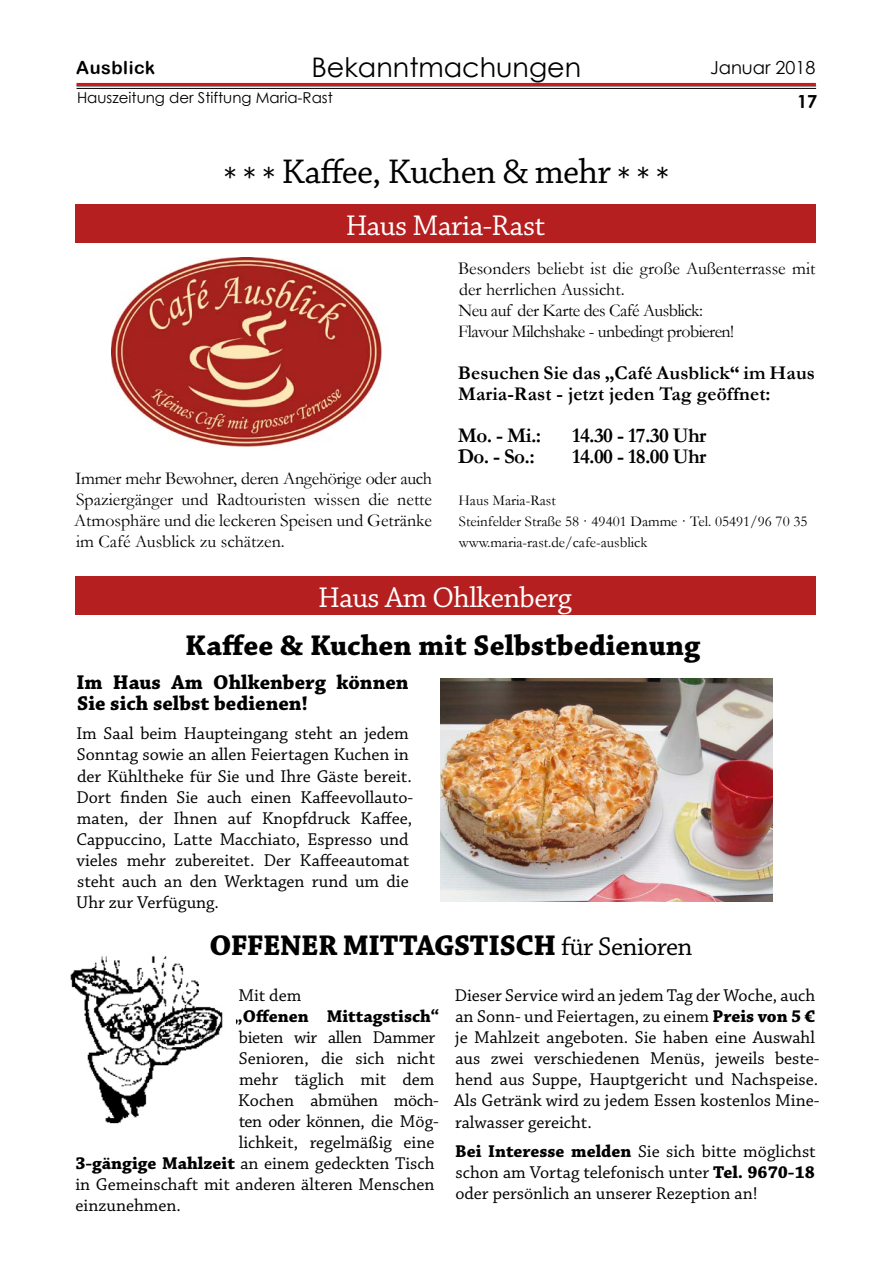
<style>
.page{position:relative;width:893px;height:1263px;background:#fff}
.page>*{position:absolute;margin:0;border:0;box-sizing:border-box;transform-origin:0 0}
.t1{font:700 39.6px "Times New Roman";color:#000}
.t2{font:36px "Chaparral Pro";letter-spacing:-.02em;color:#000}
.t3{font:700 30px "Chaparral Pro";color:#000}
.t4{font:30px "Chaparral Pro";letter-spacing:-.02em;color:#fff}
.t5{font:27px "Century Gothic";color:#000}
.t6{font:25.2px "Times New Roman";color:#000}
.t7{font:700 21px/21px "Chaparral Pro";color:#000}
.t8{font:700 21px "Garamond";letter-spacing:-.03em;color:#000}
.t9{font:700 19.5px/21px "Garamond";letter-spacing:.005em;color:#000}
.t10{font:18px/21px "Chaparral Pro";color:#000}
.t11{font:18px/21px "Garamond";color:#000;text-align:justify}
.t12{font:18px "Chaparral Pro";letter-spacing:-.02em;color:#000}
.t13{font:700 18px "Chaparral Pro";color:#000}
.t14{font:18px "Century Gothic";color:#000}
.t15{font:18px "Arial Rounded MT Bold";letter-spacing:.035em;color:#000}
.t16{font:700 18px "Century Gothic";color:#000}
.t17{font:15px/21px "Garamond";color:#000}
.t18{font:15px "Century Gothic";color:#000}
.s1{font-weight:400;font-size:27px}
.s2{font-weight:700}
</style>
<div class="page">
<hr style="left:77px;top:86px;width:739px;height:1px;background:#000">
<hr style="left:77px;top:88px;width:739px;height:1px;background:#000">
<hr style="left:77px;top:83px;width:739px;height:3px;background:#cd171a">
<img style="left:112px;top:257px;width:270px;height:190px">
<div style="left:75px;top:205px;width:741px;height:38px;background:#b51f1f"></div>
<div style="left:75px;top:576px;width:741px;height:38px;background:#b51f1f"></div>
<img style="left:70px;top:955px;width:153px;height:169px">
<img style="left:440px;top:678px;width:333px;height:223px">
<p class="t15" style="left:76px;top:57px;width:81px">Ausblick</p>
<h3 class="t5" style="left:311px;top:48px;width:271px">Bekanntmachungen</h3>
<p class="t14" style="left:710px;top:55px;width:107px">Januar 2018</p>
<p class="t18" style="left:77px;top:87px;width:257px">Hauszeitung der Stiftung Maria-Rast</p>
<p class="t16" style="left:797px;top:88px;width:22px">17</p>
<h2 class="t2" style="left:224px;top:152px;width:447px">* * * Kaffee, Kuchen &amp; mehr * * *</h2>
<h3 class="t4" style="left:346px;top:209px;width:201px">Haus Maria-Rast</h3>
<p class="t11" style="left:458px;top:258px;width:359px;text-align:left">Besonders beliebt ist die große Außenterrasse mit der herrlichen Aussicht.<br>Neu auf der Karte des Café Ausblick:<br>Flavour Milchshake - unbedingt probieren!</p>
<p class="t9" style="left:458px;top:363px;width:359px">Besuchen Sie das „Café Ausblick“ im Haus<br>Maria-Rast - jetzt jeden Tag geöffnet:</p>
<p class="t8" style="left:458px;top:421px;width:85px">Mo. - Mi.:</p>
<p class="t8" style="left:572px;top:421px;width:136px">14.30 - 17.30 Uhr</p>
<p class="t8" style="left:458px;top:442px;width:79px">Do. - So.:</p>
<p class="t8" style="left:572px;top:442px;width:136px">14.00 - 18.00 Uhr</p>
<p class="t17" style="left:459px;top:490px;width:350px">Haus Maria-Rast<br>Steinfelder Straße 58 · 49401 Damme · Tel. 05491/96 70 35 www.maria-rast.de/cafe-ausblick</p>
<h1 class="t1" style="left:433px;top:424px;width:439px">Immer wieder sonntags…</h1>
<p class="t11" style="left:74px;top:468px;width:359px">Immer mehr Bewohner, deren Angehörige oder auch Spaziergänger und Radtouristen wissen die nette Atmosphäre und die leckeren Speisen und Getränke im Café Ausblick zu schätzen.</p>
<h3 class="t4" style="left:318px;top:580px;width:255px">Haus Am Ohlkenberg</h3>
<h3 class="t3" style="left:185px;top:628px;width:516px">Kaffee &amp; Kuchen mit Selbstbedienung</h3>
<p class="t7" style="left:76px;top:673px;width:334px">Im Haus Am Ohlkenberg können<br>Sie sich selbst bedienen!</p>
<p class="t10" style="left:76px;top:724px;width:338px">Im Saal beim Haupteingang steht an jedem Sonntag sowie an allen Feiertagen Kuchen in der Kühltheke für Sie und Ihre Gäste bereit.<br>Dort finden Sie auch einen Kaffeevollauto&shy;maten, der Ihnen auf Knopfdruck Kaffee, Cappuccino, Latte Macchiato, Espresso und vieles mehr zubereitet. Der Kaffeeautomat steht auch an den Werktagen rund um die Uhr zur Verfügung.</p>
<h3 class="t3" style="left:210px;top:928px;width:484px">Offener Mittagstisch <span class="s1">für Senioren</span></h3>
<p class="t10" style="left:238px;top:986px;width:64px">Mit dem</p>
<p class="t13" style="left:234px;top:1005px;width:207px">„Offenen Mittagstisch“</p>
<p class="t12" style="left:239px;top:1027px;width:198px">bieten wir allen Dammer</p>
<p class="t10" style="left:239px;top:1048px;width:198px">Senioren, die sich nicht</p>
<p class="t10" style="left:239px;top:1069px;width:197px">mehr täglich mit dem</p>
<p class="t10" style="left:238px;top:1090px;width:202px">Kochen abmühen möch-</p>
<p class="t12" style="left:239px;top:1111px;width:202px">ten oder können, die Mög-</p>
<p class="t10" style="left:239px;top:1132px;width:197px">lichkeit, regelmäßig eine</p>
<p class="t10" style="left:75px;top:1153px;width:361px"><span class="s2">3-gängige Mahlzeit</span> an einem gedeckten Tisch</p>
<p class="t10" style="left:75px;top:1174px;width:361px">in Gemeinschaft mit anderen älteren Menschen</p>
<p class="t10" style="left:76px;top:1195px;width:107px">einzunehmen.</p>
<p class="t10" style="left:454px;top:986px;width:367px">Dieser Service wird an jedem Tag der Woche, auch an Sonn- und Feiertagen, zu einem <span class="s2">Preis von 5 € </span>je Mahlzeit angeboten. Sie haben eine Auswahl aus zwei verschiedenen Menüs, jeweils beste&shy;hend aus Suppe, Hauptgericht und Nachspeise.<br>Als Getränk wird zu jedem Essen kostenlos Mine&shy;ralwasser gereicht.</p>
<p class="t10" style="left:455px;top:1141px;width:362px;text-align:justify"><span class="s2">Bei Interesse melden</span> Sie sich bitte möglichst schon am Vortag telefonisch unter <span class="s2">Tel. 9670-18 </span>oder persönlich an unserer Rezeption an!</p>
<h3 class="t6" style="left:433px;top:1180px;width:461px">An jedem Sonntag von 15-17 Uhr bietet</h3>
</div>
